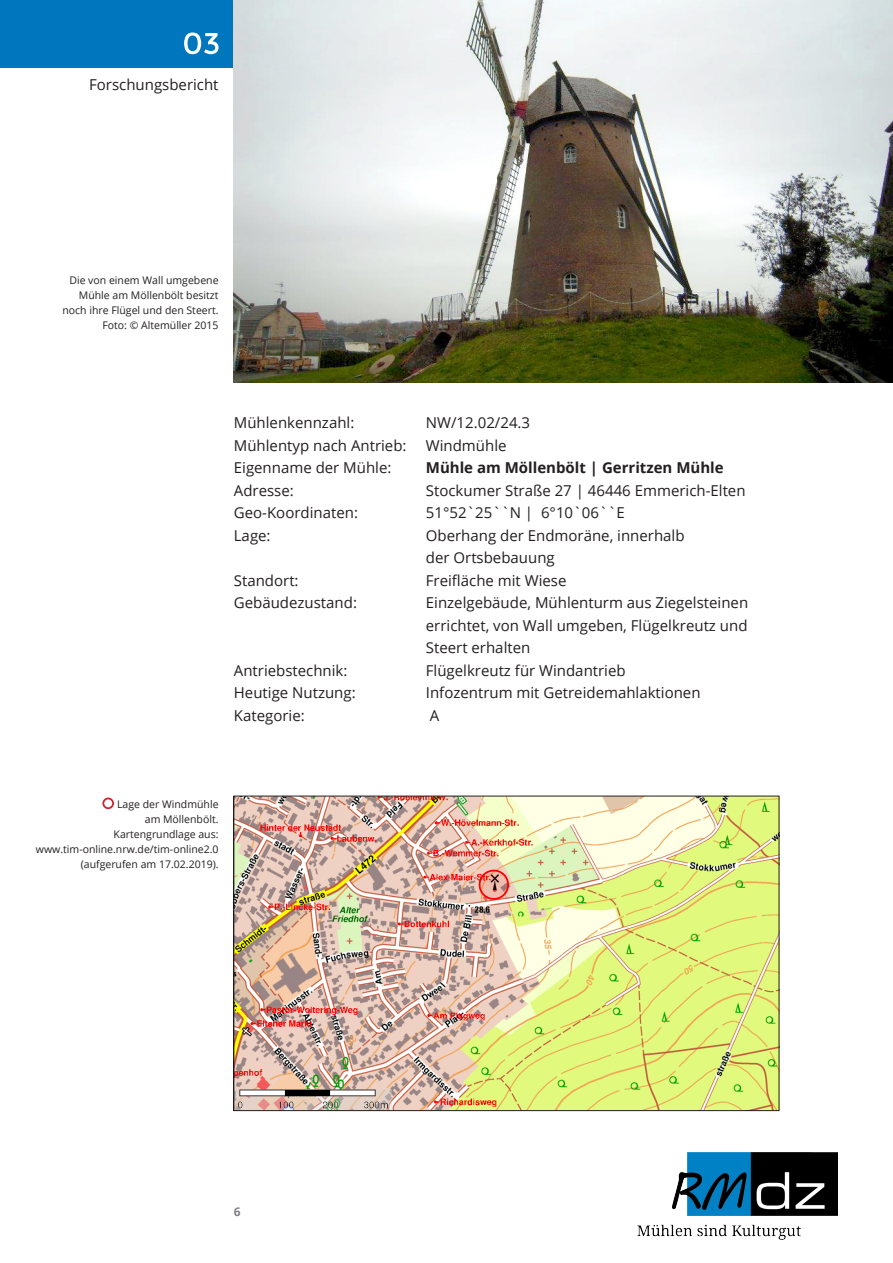
<style>
.page{position:relative;width:893px;height:1263px;background:#fff}
.page>*{position:absolute;margin:0;border:0;box-sizing:border-box;transform-origin:0 0}
.t1{font:15px "Open Sans";color:#231f20}
.t2{font:700 15px "Open Sans";color:#231f20}
.t3{font:12.6px "Helvetica";color:#333}
.t4{font:700 12px "Open Sans";color:#808285}
.t5{font:10.5px/15px "Open Sans";color:#231f20;text-align:right}
</style>
<div class="page">
<div style="left:0;top:0;width:234px;height:68px;background:#0076bf"></div>
<img style="left:638px;top:1152px;width:200px;height:88px">
<img style="left:234px;top:0;width:659px;height:383px">
<svg style="left:236px;top:798px;width:541px;height:311px;background:#dcd299"></svg>
<div style="left:102px;top:797px;width:12px;height:12px;border:2px solid #d1232a;border-radius:50%"></div>
<svg style="left:184px;top:33px;width:35px;height:21px"></svg>
<p class="t1" style="left:89px;top:75px;width:131px">Forschungsbericht</p>
<p class="t5" style="left:69px;top:272px;width:151px">Die von einem Wall umgebene<br>Mühle am Möllenbölt besitzt</p>
<p class="t5" style="left:62px;top:302px;width:158px">noch ihre Flügel und den Steert.</p>
<p class="t5" style="left:102px;top:317px;width:118px">Foto: © Altemüller 2015</p>
<p class="t1" style="left:234px;top:412px;width:122px">Mühlenkennzahl:</p>
<p class="t1" style="left:426px;top:412px;width:106px">NW/12.02/24.3</p>
<p class="t1" style="left:234px;top:435px;width:174px">Mühlentyp nach Antrieb:</p>
<p class="t1" style="left:426px;top:435px;width:82px">Windmühle</p>
<p class="t1" style="left:234px;top:457px;width:159px">Eigenname der Mühle:</p>
<p class="t2" style="left:426px;top:457px;width:299px">Mühle am Möllenbölt | Gerritzen Mühle</p>
<p class="t1" style="left:234px;top:480px;width:61px">Adresse:</p>
<p class="t1" style="left:426px;top:480px;width:321px">Stockumer Straße 27 | 46446 Emmerich-Elten</p>
<p class="t1" style="left:234px;top:502px;width:126px">Geo-Koordinaten:</p>
<p class="t1" style="left:426px;top:502px;width:200px">51°52`25``N | 6°10`06``E</p>
<p class="t1" style="left:234px;top:525px;width:38px">Lage:</p>
<p class="t1" style="left:426px;top:525px;width:260px">Oberhang der Endmoräne, innerhalb</p>
<p class="t1" style="left:426px;top:547px;width:130px">der Ortsbebauung</p>
<p class="t1" style="left:234px;top:570px;width:66px">Standort:</p>
<p class="t1" style="left:426px;top:570px;width:142px">Freifläche mit Wiese</p>
<p class="t1" style="left:234px;top:592px;width:125px">Gebäudezustand:</p>
<p class="t1" style="left:426px;top:592px;width:324px">Einzelgebäude, Mühlenturm aus Ziegelsteinen</p>
<p class="t1" style="left:426px;top:615px;width:323px">errichtet, von Wall umgeben, Flügelkreutz und</p>
<p class="t1" style="left:426px;top:637px;width:106px">Steert erhalten</p>
<p class="t1" style="left:234px;top:660px;width:115px">Antriebstechnik:</p>
<p class="t1" style="left:426px;top:660px;width:201px">Flügelkreutz für Windantrieb</p>
<p class="t1" style="left:234px;top:682px;width:123px">Heutige Nutzung:</p>
<p class="t1" style="left:426px;top:682px;width:276px">Infozentrum mit Getreidemahlaktionen</p>
<p class="t1" style="left:234px;top:705px;width:72px">Kategorie:</p>
<p class="t1" style="left:430px;top:705px;width:11px">A</p>
<p class="t3" style="left:244px;top:681px;width:82px">TIM-online 2.0</p>
<p class="t5" style="left:117px;top:796px;width:103px">Lage der Windmühle</p>
<p class="t5" style="left:145px;top:811px;width:75px">am Möllenbölt.</p>
<p class="t5" style="left:114px;top:826px;width:106px">Kartengrundlage aus:</p>
<p class="t5" style="left:36px;top:841px;width:184px">www.tim-online.nrw.de/tim-online2.0 (aufgerufen am 17.02.2019).</p>
<p class="t4" style="left:234px;top:1203px;width:8px">6</p>
</div>
